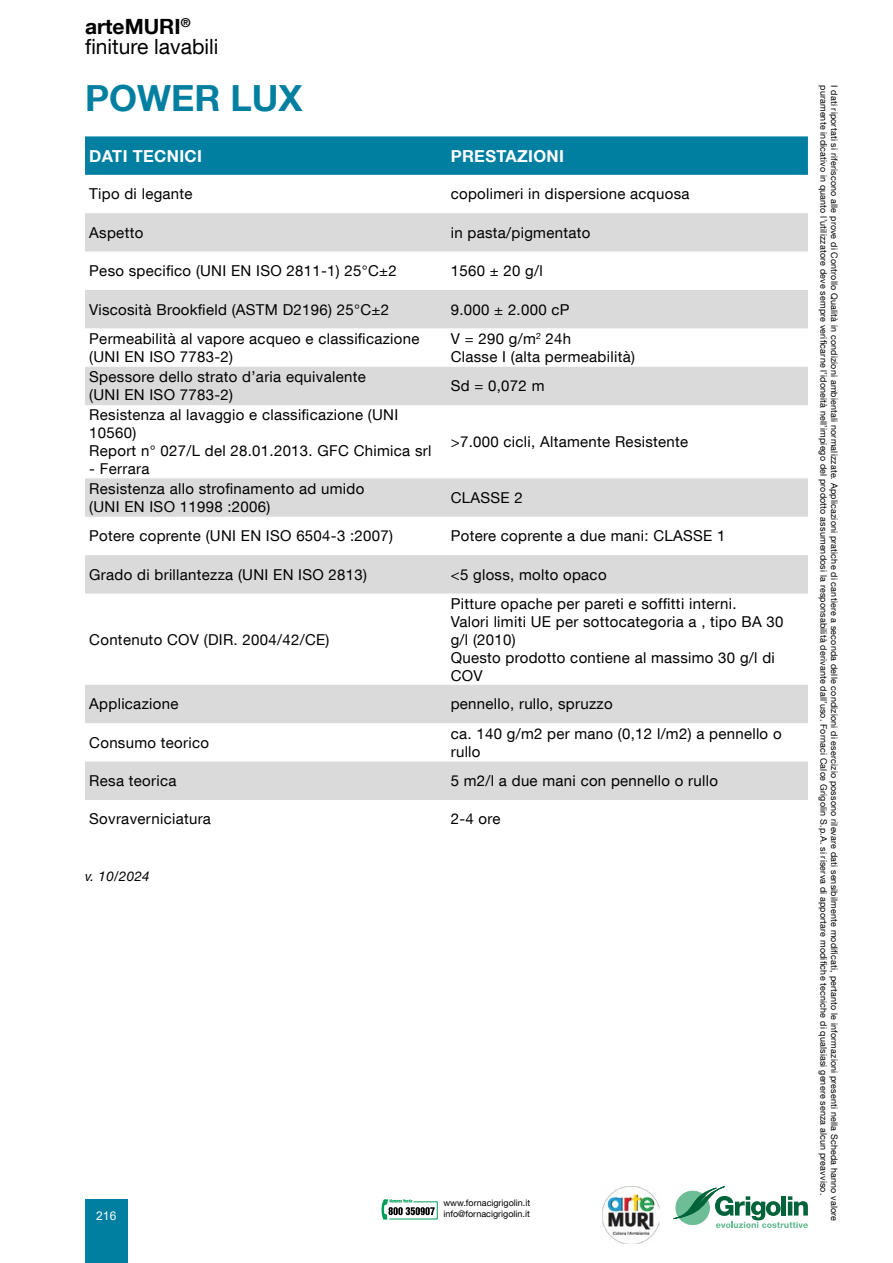
<style>
.page{position:relative;width:893px;height:1263px;background:#fff}
.page>*{position:absolute;margin:0;border:0;box-sizing:border-box;transform-origin:0 0}
.t1{font:700 36px "Helvetica Neue LT Com";color:#007fa1}
.t2{font:21px/19.5px "Helvetica Neue LT Com";color:#000}
.t3{font:700 16.5px "Helvetica Neue LT Com";letter-spacing:.02em;color:#fff}
.t4{font:15px/18px "Helvetica Neue LT Com";letter-spacing:.02em;color:#000}
.t5{font:italic 13.5px "Helvetica Neue LT Com";letter-spacing:.02em;color:#000}
.t6{font:12px "Arial";color:#fff}
.t7{font:9px "Helvetica Neue LT Com";letter-spacing:.02em;color:#000}
.t8{font:9px "Helvetica Neue LT Com";color:#000}
.s1{font-weight:700}
</style>
<div class="page">
<svg style="left:673px;top:1186px;width:135px;height:42px"></svg>
<div style="left:85px;top:1199px;width:43px;height:64px;background:#007fa1"></div>
<img style="left:603px;top:1186px;width:57px;height:58px">
<svg style="left:381px;top:1199px;width:57px;height:20px"></svg>
<div style="left:85px;top:136px;width:723px;height:39px;background:#007fa1"></div>
<svg style="left:85px;top:213px;width:723px;height:587px"></svg>
<h2 class="t2" style="left:85px;top:16px;width:135px"><span class="s1">arteMURI</span><sup>® </sup>finiture lavabili</h2>
<h1 class="t1" style="left:85px;top:75px;width:219px">POWER LUX</h1>
<p class="t3" style="left:89px;top:145px;width:114px">DATI TECNICI</p>
<p class="t3" style="left:451px;top:145px;width:115px">PRESTAZIONI</p>
<p class="t4" style="left:89px;top:185px;width:105px">Tipo di legante</p>
<p class="t4" style="left:451px;top:185px;width:240px">copolimeri in dispersione acquosa</p>
<p class="t4" style="left:89px;top:223px;width:56px">Aspetto</p>
<p class="t4" style="left:451px;top:223px;width:141px">in pasta/pigmentato</p>
<p class="t4" style="left:89px;top:261px;width:309px">Peso specifico (UNI EN ISO 2811-1) 25°C±2</p>
<p class="t4" style="left:451px;top:261px;width:94px">1560 ± 20 g/l</p>
<p class="t4" style="left:89px;top:300px;width:301px">Viscosità Brookfield (ASTM D2196) 25°C±2</p>
<p class="t4" style="left:451px;top:300px;width:120px">9.000 ± 2.000 cP</p>
<p class="t4" style="left:89px;top:329px;width:332px">Permeabilità al vapore acqueo e classificazione (UNI EN ISO 7783-2)</p>
<p class="t4" style="left:451px;top:329px;width:186px">V = 290 g/m<sup>2</sup> 24h<br>Classe I (alta permeabilità)</p>
<p class="t4" style="left:89px;top:368px;width:278px">Spessore dello strato d’aria equivalente (UNI EN ISO 7783-2)</p>
<p class="t4" style="left:451px;top:377px;width:95px">Sd = 0,072 m</p>
<p class="t4" style="left:89px;top:405px;width:344px">Resistenza al lavaggio e classificazione (UNI<br>10560)<br>Report n° 027/L del 28.01.2013. GFC Chimica srl</p>
<p class="t4" style="left:89px;top:459px;width:62px">- Ferrara</p>
<p class="t4" style="left:451px;top:432px;width:239px">&gt;7.000 cicli, Altamente Resistente</p>
<p class="t4" style="left:89px;top:479px;width:277px">Resistenza allo strofinamento ad umido (UNI EN ISO 11998 :2006)</p>
<p class="t4" style="left:451px;top:488px;width:74px">CLASSE 2</p>
<p class="t4" style="left:89px;top:527px;width:305px">Potere coprente (UNI EN ISO 6504-3 :2007)</p>
<p class="t4" style="left:451px;top:527px;width:276px">Potere coprente a due mani: CLASSE 1</p>
<p class="t4" style="left:89px;top:565px;width:279px">Grado di brillantezza (UNI EN ISO 2813)</p>
<p class="t4" style="left:451px;top:565px;width:157px">&lt;5 gloss, molto opaco</p>
<p class="t4" style="left:89px;top:630px;width:242px">Contenuto COV (DIR. 2004/42/CE)</p>
<p class="t4" style="left:451px;top:594px;width:334px">Pitture opache per pareti e soffitti interni.<br>Valori limiti UE per sottocategoria a , tipo BA 30 g/l (2010)<br>Questo prodotto contiene al massimo 30 g/l di<br>COV</p>
<p class="t4" style="left:89px;top:695px;width:91px">Applicazione</p>
<p class="t4" style="left:451px;top:695px;width:163px">pennello, rullo, spruzzo</p>
<p class="t4" style="left:89px;top:733px;width:121px">Consumo teorico</p>
<p class="t4" style="left:451px;top:724px;width:332px">ca. 140 g/m2 per mano (0,12 l/m2) a pennello o rullo</p>
<p class="t4" style="left:89px;top:771px;width:89px">Resa teorica</p>
<p class="t4" style="left:451px;top:771px;width:269px">5 m2/l a due mani con pennello o rullo</p>
<p class="t4" style="left:89px;top:810px;width:123px">Sovraverniciatura</p>
<p class="t4" style="left:451px;top:810px;width:51px">2-4 ore</p>
<p class="t5" style="left:85px;top:868px;width:66px">v. 10/2024</p>
<p class="t8" style="left:443px;top:1197px;width:88px">www.fornacigrigolin.it</p>
<p class="t6" style="left:96px;top:1207px;width:22px">216</p>
<p class="t8" style="left:443px;top:1208px;width:88px">info@fornacigrigolin.it</p>
<p class="t7" style="left:829px;top:85px;width:1112px;rotate:90deg">puramente indicativo in quanto l’utilizzatore deve sempre verificarne l’idoneità nell’impiego del prodotto assumendosi la responsabilità derivante dall’uso. Fornaci Calce Grigolin S.p.A. si riserva di apportare modifiche tecniche di qualsiasi genere senza alcun preavviso.</p>
<p class="t7" style="left:840px;top:85px;width:1138px;rotate:90deg">I dati riportati si riferiscono alle prove di Controllo Qualità in condizioni ambientali normalizzate. Applicazioni pratiche di cantiere a seconda delle condizioni di esercizio possono rilevare dati sensibilmente modificati, pertanto le informazioni presenti nella Scheda hanno valore</p>
</div>
